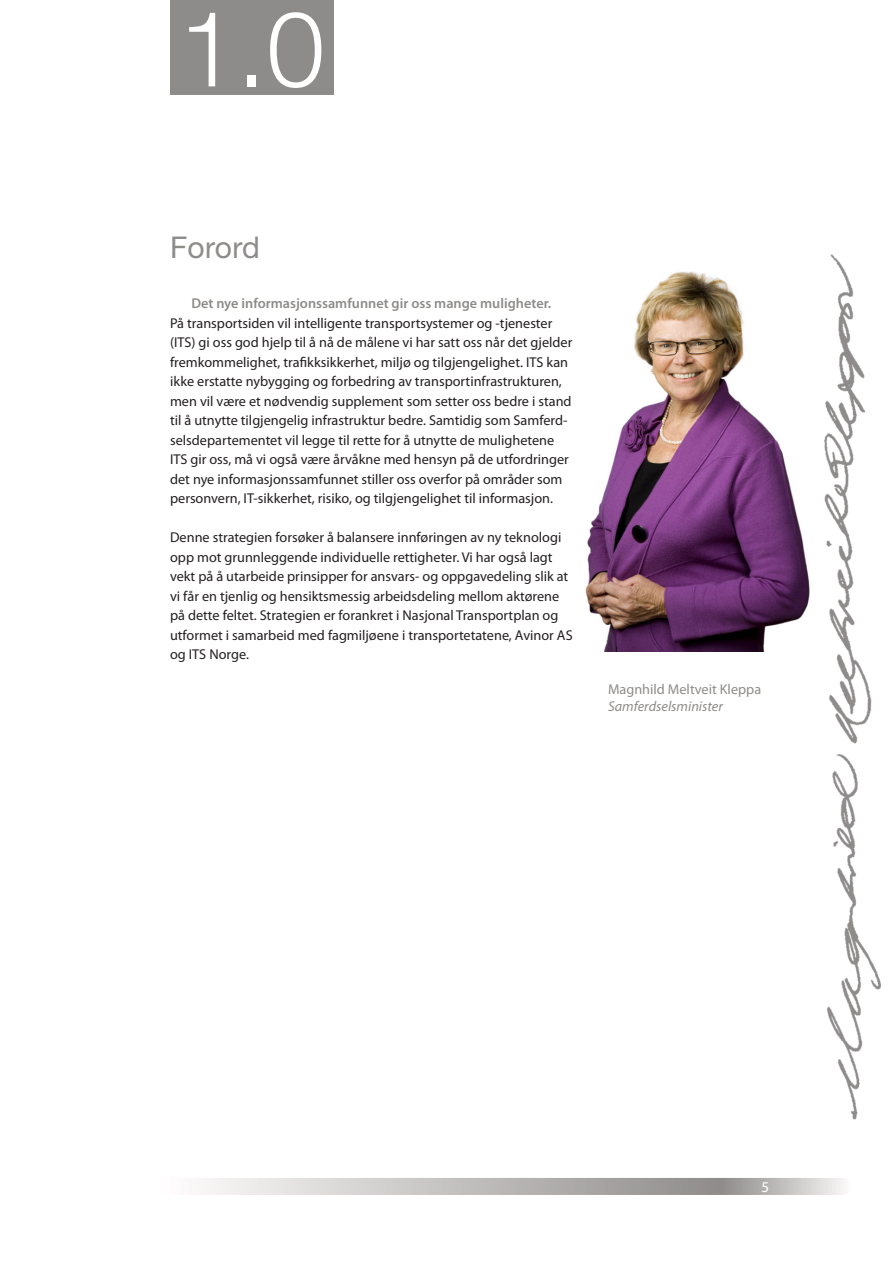
<style>
.page{position:relative;width:893px;height:1263px;background:#fff}
.page>*{position:absolute;margin:0;border:0;box-sizing:border-box;transform-origin:0 0}
.t1{font:300 105px "Helvetica Neue";color:#fff}
.t2{font:30px "Helvetica Neue";letter-spacing:.01em;color:#8e8c8a}
.t3{font:15px "Dep Myriad";color:#fff}
.t4{font:14.25px/19.5px "Myriad Pro";color:#231f20}
.t5{font:14.25px "Myriad Pro";color:#8e8c8a}
.t6{font:italic 14.25px "Myriad Pro";color:#8e8c8a}
.s1{font-weight:600;color:#8e8c8a}
</style>
<div class="page">
<svg style="left:157px;top:1178px;width:693px;height:17px;background:#c6c3c3"></svg>
<img style="left:585px;top:271px;width:225px;height:381px">
<div style="left:170px;top:0;width:164px;height:95px;background:#8e8c8a"></div>
<img style="left:824px;top:254px;width:57px;height:866px">
<p class="t1" style="left:179px;top:-15px;width:147px">1.0</p>
<p class="t2" style="left:170px;top:229px;width:91px">Forord</p>
<p class="t4" style="left:170px;top:294px;width:404px;text-indent:21px"><span class="s1">Det nye informasjonssamfunnet gir oss mange muligheter.<br></span>På transportsiden vil intelligente transportsystemer og -tjenester (ITS) gi oss god hjelp til å nå de målene vi har satt oss når det gjelder fremkommelighet, trafikksikkerhet, miljø og tilgjengelighet. ITS kan ikke erstatte nybygging og forbedring av transportinfrastrukturen, men vil være et nødvendig supplement som setter oss bedre i stand til å utnytte tilgjengelig infrastruktur bedre. Samtidig som Samferd&shy;selsdepartementet vil legge til rette for å utnytte de mulighetene ITS gir oss, må vi også være årvåkne med hensyn på de utfordringer det nye informasjonssamfunnet stiller oss overfor på områder som personvern, IT-sikkerhet, risiko, og tilgjengelighet til informasjon.</p>
<p class="t4" style="left:170px;top:528px;width:404px">Denne strategien forsøker å balansere innføringen av ny teknologi opp mot grunnleggende individuelle rettigheter. Vi har også lagt vekt på å utarbeide prinsipper for ansvars- og oppgavedeling slik at vi får en tjenlig og hensiktsmessig arbeidsdeling mellom aktørene på dette feltet. Strategien er forankret i Nasjonal Transportplan og utformet i samarbeid med fagmiljøene i transportetatene, Avinor AS og ITS Norge.</p>
<p class="t5" style="left:608px;top:680px;width:155px">Magnhild Meltveit Kleppa</p>
<p class="t6" style="left:608px;top:697px;width:116px">Samferdselsminister</p>
<p class="t3" style="left:762px;top:1179px;width:9px">5</p>
</div>
